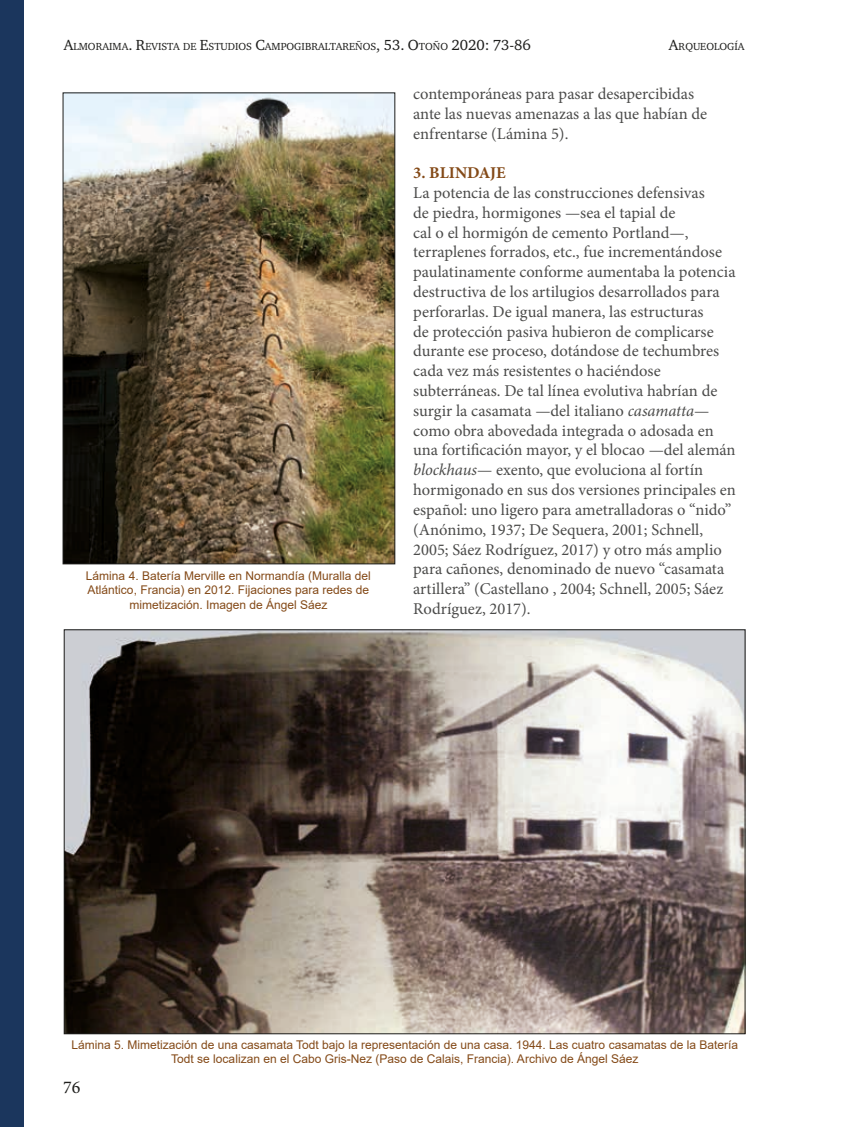
<style>
.page{position:relative;width:851px;height:1127px;background:#fff}
.page>*{position:absolute;margin:0;border:0;box-sizing:border-box;transform-origin:0 0}
.t1{font:18px "Minion Pro";color:#1d1d1b}
.t2{font:16.5px/19.8px "Minion Pro";color:#4b4b4a}
.t3{font:700 16.5px "Minion Pro";color:#844a18}
.t4{font:12px/14.4px "Arial";color:#844a18;text-align:center}
.t5{font:10.5px "Charter ITC";color:#1d1d1b}
.s1{font-size:15px}
.s2{font-style:italic}
</style>
<div class="page">
<div style="left:0;top:0;width:23px;height:1127px;background:#1b365d"></div>
<img style="left:66px;top:631px;width:677px;height:401px">
<img style="left:65px;top:94px;width:328px;height:468px">
<div style="left:63px;top:92px;width:332px;height:472px;border:1px solid #1d1d1b"></div>
<p class="t5" style="left:64px;top:40px;width:468px"><span class="s1">A</span>LMORAIMA<span class="s1">. R</span>EVISTA DE <span class="s1">E</span>STUDIOS <span class="s1">C</span>AMPOGIBRALTAREÑOS<span class="s1">, 53. O</span>TOÑO <span class="s1">2020: 73-86</span></p>
<p class="t5" style="left:668px;top:40px;width:77px"><span class="s1">A</span>RQUEOLOGÍA</p>
<p class="t4" style="left:86px;top:568px;width:286px">Lámina 4. Batería Merville en Normandía (Muralla del<br>Atlántico, Francia) en 2012. Fijaciones para redes de mimetización. Imagen de Ángel Sáez</p>
<p class="t2" style="left:413px;top:84px;width:295px">contemporáneas para pasar desapercibidas ante las nuevas amenazas a las que habían de enfrentarse (Lámina 5).</p>
<p class="t3" style="left:413px;top:161px;width:94px">3. BLINDAJE</p>
<p class="t2" style="left:413px;top:183px;width:324px">La potencia de las construcciones defensivas<br>de piedra, hormigones —sea el tapial de<br>cal o el hormigón de cemento Portland—, terraplenes forrados, etc., fue incrementándose paulatinamente conforme aumentaba la potencia destructiva de los artilugios desarrollados para perforarlas. De igual manera, las estructuras<br>de protección pasiva hubieron de complicarse durante ese proceso, dotándose de techumbres cada vez más resistentes o haciéndose subterráneas. De tal línea evolutiva habrían de surgir la casamata —del italiano <span class="s2">casamatta</span>— como obra abovedada integrada o adosada en una fortificación mayor, y el blocao —del alemán <span class="s2">blockhaus</span>— exento, que evoluciona al fortín hormigonado en sus dos versiones principales en español: uno ligero para ametralladoras o “nido” (Anónimo, 1937; De Sequera, 2001; Schnell, 2005; Sáez Rodríguez, 2017) y otro más amplio para cañones, denominado de nuevo “casamata artillera” (Castellano , 2004; Schnell, 2005; Sáez Rodríguez, 2017).</p>
<p class="t4" style="left:71px;top:1037px;width:668px">Lámina 5. Mimetización de una casamata Todt bajo la representación de una casa. 1944. Las cuatro casamatas de la Batería<br>Todt se localizan en el Cabo Gris-Nez (Paso de Calais, Francia). Archivo de Ángel Sáez</p>
<p class="t1" style="left:63px;top:1075px;width:19px">76</p>
</div>
